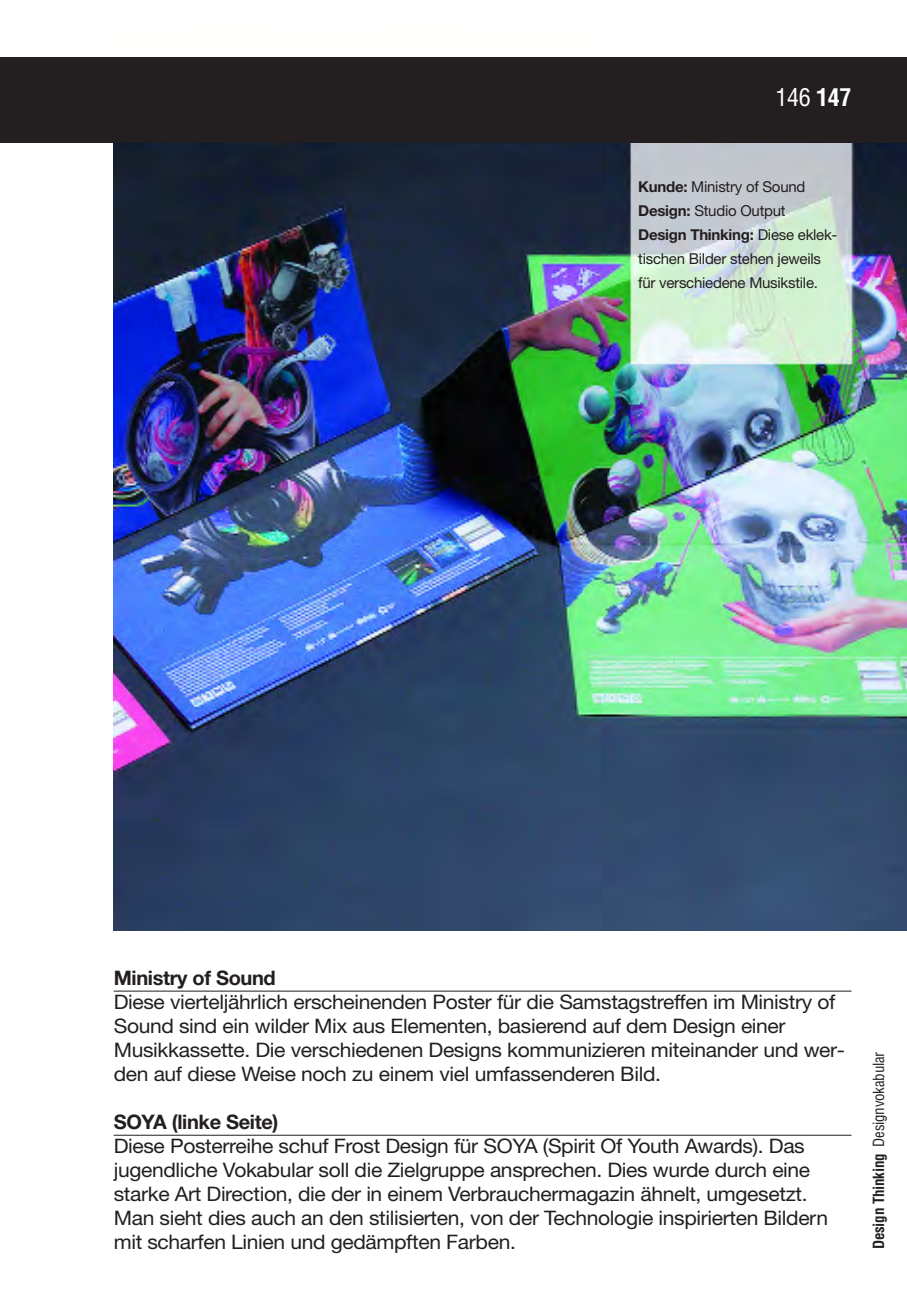
<style>
.page{position:relative;width:907px;height:1304px;background:#fff}
.page>*{position:absolute;margin:0;border:0;box-sizing:border-box;transform-origin:0 0}
.t1{font:condensed 24px "Helvetica";color:#fff}
.t2{font:20px/24px "Helvetica Neue";letter-spacing:-.015em;color:#231f20;scale:1.05 1}
.t3{font:15px/24px "Helvetica Neue";letter-spacing:-.015em;color:#231f20}
.t4{font:condensed 15px "Helvetica";letter-spacing:-.015em;color:#231f20}
.s1{font-weight:700}
</style>
<div class="page">
<img style="left:0;top:57px;width:906px;height:1079px">
<p class="t1" style="left:775px;top:84px;width:77px">146 <span class="s1">147</span></p>
<p class="t3" style="left:638px;top:176px;width:201px"><span class="s1">Kunde:</span> Ministry of Sound<br><span class="s1">Design:</span> Studio Output<br><span class="s1">Design Thinking:</span> Diese eklek&shy;tischen Bilder stehen jeweils für verschiedene Musikstile.</p>
<p class="t2" style="left:114px;top:967px;width:697px"><span class="s1">Ministry of Sound<br></span>Diese vierteljährlich erscheinenden Poster für die Samstagstreffen im Ministry of Sound sind ein wilder Mix aus Elementen, basierend auf dem Design einer Musikkassette. Die verschiedenen Designs kommunizieren miteinander und wer&shy;den auf diese Weise noch zu einem viel umfassenderen Bild.</p>
<p class="t2" style="left:114px;top:1111px;width:681px"><span class="s1">SOYA (linke Seite)<br></span>Diese Posterreihe schuf Frost Design für SOYA (Spirit Of Youth Awards). Das jugendliche Vokabular soll die Zielgruppe ansprechen. Dies wurde durch eine starke Art Direction, die der in einem Verbrauchermagazin ähnelt, umgesetzt.<br>Man sieht dies auch an den stilisierten, von der Technologie inspirierten Bildern mit scharfen Linien und gedämpften Farben.</p>
<p class="t4" style="left:869px;top:1248px;width:199px;rotate:-90deg"><span class="s1">Design Thinking</span> Designvokabular</p>
</div>
